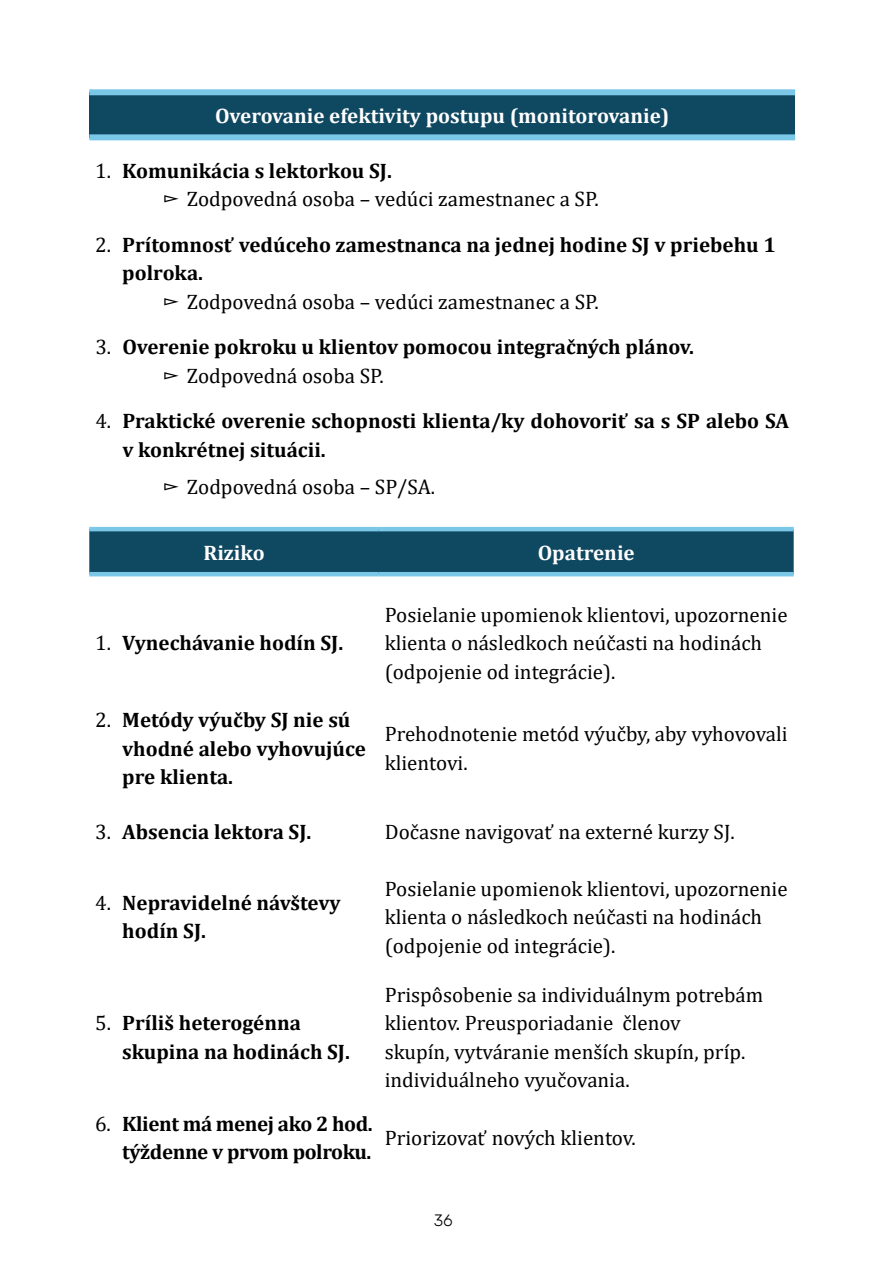
<style>
.page{position:relative;width:893px;height:1263px;background:#fff}
.page>*{position:absolute;margin:0;border:0;box-sizing:border-box;transform-origin:0 0}
.t1{font:21px/28.5px "Cambria";color:#000}
.t2{font:700 21px/28.5px "Cambria";color:#000}
.t3{font:700 21px "Cambria";color:#fff}
.t4{font:700 21px/28.5px "Cambria";letter-spacing:-.02em;color:#000;text-align:right}
.t5{font:300 16.5px "Rubik";color:#000}
.s1{font-weight:700}
.s2{font-weight:400}
</style>
<div class="page">
<div style="left:89px;top:92px;width:706px;height:45px;background:#0f4861"></div>
<div style="left:89px;top:89px;width:706px;height:6px;background:#7bc7e8"></div>
<div style="left:89px;top:134px;width:706px;height:6px;background:#7bc7e8"></div>
<div style="left:89px;top:531px;width:705px;height:41px;background:#0f4861"></div>
<hr style="left:89px;top:527px;width:290px;height:4px;background:#7bc7e8">
<hr style="left:379px;top:527px;width:415px;height:4px;background:#7bc7e8">
<hr style="left:89px;top:572px;width:290px;height:4px;background:#7bc7e8">
<hr style="left:379px;top:572px;width:415px;height:4px;background:#7bc7e8">
<p class="t3" style="left:215px;top:101px;width:456px">Overovanie efektivity postupu (monitorovanie)</p>
<p class="t1" style="left:163px;top:156px;width:437px;text-indent:-68px">1. <span class="s1">Komunikácia s lektorkou SJ.<br></span>▻ Zodpovedná osoba – vedúci zamestnanec a SP.</p>
<p class="t2" style="left:122px;top:229px;width:655px;text-indent:-27px"><span class="s2">2.</span> Prítomnosť vedúceho zamestnanca na jednej hodine SJ v priebehu 1 polroka.</p>
<p class="t1" style="left:163px;top:287px;width:437px">▻ Zodpovedná osoba – vedúci zamestnanec a SP.</p>
<p class="t2" style="left:163px;top:332px;width:533px;text-indent:-68px"><span class="s2">3.</span> Overenie pokroku u klientov pomocou integračných plánov. <span class="s2">▻ Zodpovedná osoba SP.</span></p>
<p class="t2" style="left:122px;top:406px;width:668px;text-indent:-27px"><span class="s2">4.</span> Praktické overenie schopnosti klienta/ky dohovoriť sa s SP alebo SA v konkrétnej situácii.</p>
<p class="t1" style="left:163px;top:472px;width:274px">▻ Zodpovedná osoba – SP/SA.</p>
<p class="t3" style="left:203px;top:538px;width:63px">Riziko</p>
<p class="t3" style="left:538px;top:538px;width:99px">Opatrenie</p>
<p class="t2" style="left:95px;top:628px;width:250px"><span class="s2">1.</span> Vynechávanie hodín SJ.</p>
<p class="t2" style="left:122px;top:705px;width:245px;text-indent:-27px"><span class="s2">2.</span> Metódy výučby SJ nie sú vhodné alebo vyhovujúce pre klienta.</p>
<p class="t1" style="left:385px;top:600px;width:404px">Posielanie upomienok klientovi, upozornenie klienta o následkoch neúčasti na hodinách (odpojenie od integrácie).</p>
<p class="t1" style="left:385px;top:720px;width:404px">Prehodnotenie metód výučby, aby vyhovovali klientovi.</p>
<p class="t2" style="left:95px;top:817px;width:218px"><span class="s2">3.</span> Absencia lektora SJ.</p>
<p class="t1" style="left:385px;top:818px;width:351px">Dočasne navigovať na externé kurzy SJ.</p>
<p class="t2" style="left:122px;top:888px;width:220px;text-indent:-27px"><span class="s2">4.</span> Nepravidelné návštevy hodín SJ.</p>
<p class="t2" style="left:122px;top:1008px;width:229px;text-indent:-27px"><span class="s2">5.</span> Príliš heterogénna skupina na hodinách SJ.</p>
<p class="t4" style="left:95px;top:1108px;width:279px"><span class="s2">6.</span> Klient má menej ako 2 hod. týždenne v prvom polroku.</p>
<p class="t1" style="left:385px;top:874px;width:404px">Posielanie upomienok klientovi, upozornenie klienta o následkoch neúčasti na hodinách (odpojenie od integrácie).</p>
<p class="t1" style="left:385px;top:980px;width:380px">Prispôsobenie sa individuálnym potrebám klientov. Preusporiadanie členov<br>skupín, vytváranie menších skupín, príp. individuálneho vyučovania.</p>
<p class="t1" style="left:385px;top:1123px;width:253px">Priorizovať nových klientov.</p>
<p class="t5" style="left:434px;top:1209px;width:21px">36</p>
</div>
